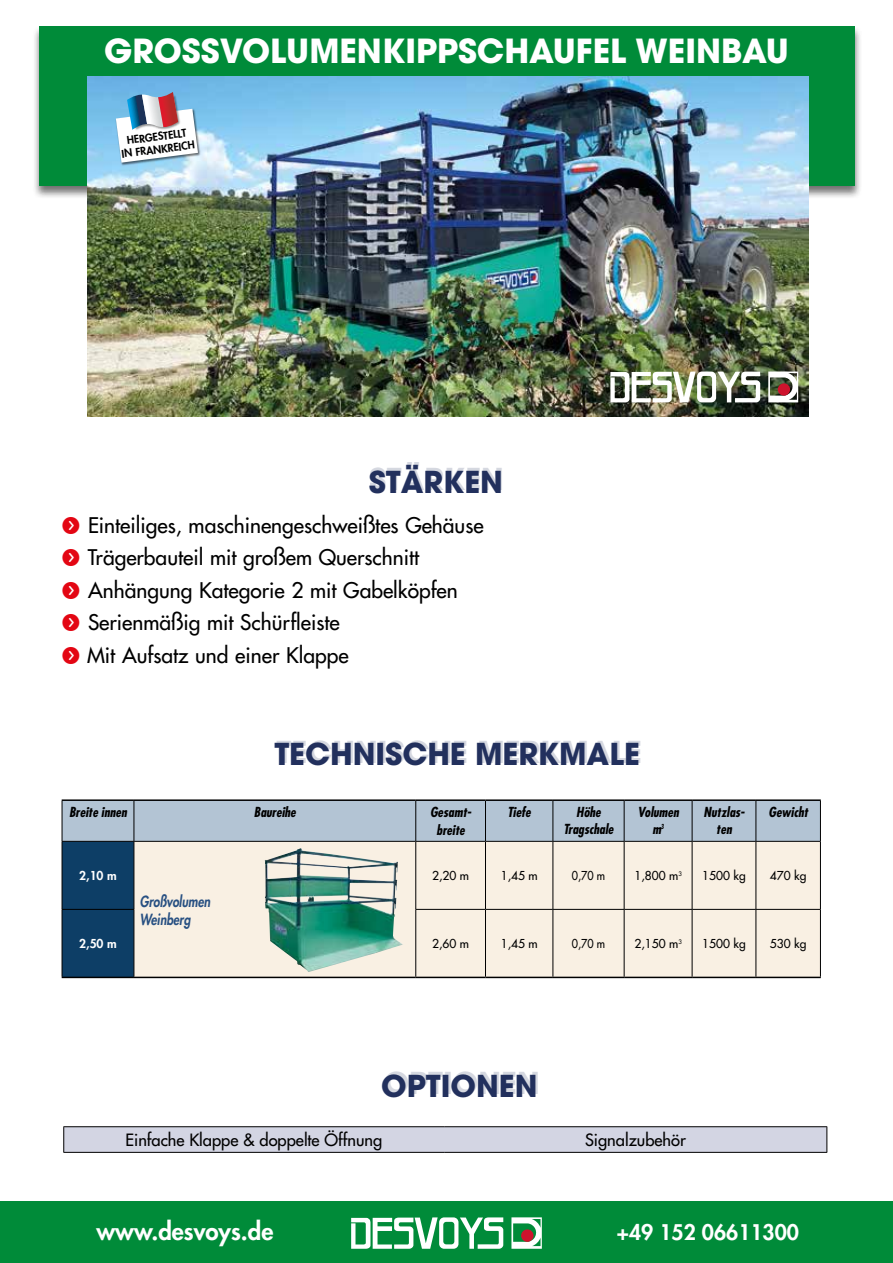
<style>
.page{position:relative;width:893px;height:1263px;background:#fff}
.page>*{position:absolute;margin:0;border:0;box-sizing:border-box;transform-origin:0 0}
.t1{font:700 33px "Avant Garde LT";color:#fff}
.t2{font:700 30px "Avant Garde LT";color:#22305d}
.t3{font:800 24px "Futura Std";color:#fff}
.t4{font:500 21px/32.5px "Futura Std";color:#000}
.t5{font:800 21px "Futura Std";color:#fff}
.t6{font:500 16.5px "Futura Std";color:#000}
.t7{font:italic 800 15px/18px "Futura Std";color:#285082;scale:.8 1}
.t8{font:italic 700 condensed 13.5px/16.2px "Futura Std";color:#000;text-align:center}
.t9{font:500 12px "Futura Std";color:#000}
.t10{font:800 12px "Futura Std";color:#fff}
.t11{font:500 12px "Futura Std";color:#000;scale:.9 1}
.t12{font:800 10.65px/12.8px "Futura";color:#000;text-align:center}
.s1{font-family:"Button Bonus Circle Negative";font-weight:400;color:#e30613}
</style>
<div class="page">
<div style="left:33px;top:25px;width:829px;height:174px;background:#000;opacity:.55"></div>
<div style="left:40px;top:26px;width:815px;height:160px;background:#008b39"></div>
<div style="left:0;top:1201px;width:893px;height:62px;background:#008b39"></div>
<svg style="left:351px;top:1217px;width:152px;height:32px"></svg>
<svg style="left:511px;top:1217px;width:31px;height:32px"></svg>
<div style="left:521px;top:1229px;width:13px;height:13px;background:#ce132d;border-radius:50%"></div>
<hr style="left:63px;top:1126px;width:381px;height:1px;background:#000">
<hr style="left:444px;top:1126px;width:383px;height:1px;background:#000">
<svg style="left:63px;top:1127px;width:764px;height:25px;background:#ced0de"></svg>
<hr style="left:63px;top:1152px;width:381px;height:1px;background:#000">
<hr style="left:444px;top:1152px;width:383px;height:1px;background:#000">
<img style="left:87px;top:76px;width:721px;height:340px">
<img style="left:115px;top:107px;width:87px;height:59px">
<svg style="left:116px;top:92px;width:82px;height:71px;background:#c0c9d7"></svg>
<img style="left:610px;top:372px;width:150px;height:30px">
<svg style="left:768px;top:371px;width:30px;height:31px"></svg>
<div style="left:778px;top:383px;width:12px;height:13px;background:#ce132d;border-radius:50%"></div>
<svg style="left:63px;top:801px;width:757px;height:176px;background:#8aa2b8"></svg>
<div style="left:134px;top:842px;width:686px;height:135px;background:#f9f0e3"></div>
<hr style="left:62px;top:977px;width:72px;height:1px;background:#000">
<hr style="left:134px;top:977px;width:282px;height:1px;background:#000">
<hr style="left:416px;top:977px;width:69px;height:1px;background:#000">
<hr style="left:485px;top:977px;width:68px;height:1px;background:#000">
<hr style="left:553px;top:977px;width:71px;height:1px;background:#000">
<hr style="left:624px;top:977px;width:68px;height:1px;background:#000">
<hr style="left:692px;top:977px;width:64px;height:1px;background:#000">
<hr style="left:756px;top:977px;width:65px;height:1px;background:#000">
<hr style="left:62px;top:801px;width:1px;height:40px;background:#000">
<hr style="left:134px;top:801px;width:1px;height:40px;background:#000">
<hr style="left:415px;top:801px;width:1px;height:40px;background:#000">
<hr style="left:485px;top:801px;width:1px;height:40px;background:#000">
<hr style="left:552px;top:801px;width:1px;height:40px;background:#000">
<hr style="left:624px;top:801px;width:1px;height:40px;background:#000">
<hr style="left:692px;top:801px;width:1px;height:40px;background:#000">
<hr style="left:755px;top:801px;width:1px;height:40px;background:#000">
<hr style="left:134px;top:841px;width:282px;height:1px;background:#000">
<hr style="left:62px;top:841px;width:72px;height:1px;background:#000">
<hr style="left:62px;top:842px;width:1px;height:67px;background:#000">
<hr style="left:134px;top:842px;width:1px;height:67px;background:#000">
<hr style="left:416px;top:841px;width:69px;height:1px;background:#000">
<hr style="left:415px;top:842px;width:1px;height:67px;background:#000">
<hr style="left:485px;top:841px;width:68px;height:1px;background:#000">
<hr style="left:485px;top:842px;width:1px;height:67px;background:#000">
<hr style="left:553px;top:841px;width:71px;height:1px;background:#000">
<hr style="left:552px;top:842px;width:1px;height:67px;background:#000">
<hr style="left:624px;top:841px;width:68px;height:1px;background:#000">
<hr style="left:624px;top:842px;width:1px;height:67px;background:#000">
<hr style="left:692px;top:841px;width:64px;height:1px;background:#000">
<hr style="left:692px;top:842px;width:1px;height:67px;background:#000">
<hr style="left:756px;top:841px;width:65px;height:1px;background:#000">
<hr style="left:755px;top:842px;width:1px;height:67px;background:#000">
<hr style="left:62px;top:909px;width:72px;height:1px;background:#000">
<hr style="left:62px;top:910px;width:1px;height:67px;background:#000">
<hr style="left:134px;top:910px;width:1px;height:67px;background:#000">
<hr style="left:415px;top:909px;width:70px;height:1px;background:#000">
<hr style="left:415px;top:910px;width:1px;height:67px;background:#000">
<hr style="left:485px;top:909px;width:68px;height:1px;background:#000">
<hr style="left:485px;top:910px;width:1px;height:67px;background:#000">
<hr style="left:553px;top:909px;width:71px;height:1px;background:#000">
<hr style="left:552px;top:910px;width:1px;height:67px;background:#000">
<hr style="left:624px;top:909px;width:68px;height:1px;background:#000">
<hr style="left:624px;top:910px;width:1px;height:67px;background:#000">
<hr style="left:692px;top:909px;width:64px;height:1px;background:#000">
<hr style="left:692px;top:910px;width:1px;height:67px;background:#000">
<hr style="left:756px;top:909px;width:65px;height:1px;background:#000">
<hr style="left:755px;top:910px;width:1px;height:67px;background:#000">
<hr style="left:62px;top:799px;width:72px;height:2px;background:#000">
<hr style="left:134px;top:799px;width:282px;height:2px;background:#000">
<hr style="left:416px;top:799px;width:69px;height:2px;background:#000">
<hr style="left:485px;top:799px;width:68px;height:2px;background:#000">
<hr style="left:553px;top:799px;width:71px;height:2px;background:#000">
<hr style="left:624px;top:799px;width:68px;height:2px;background:#000">
<hr style="left:692px;top:799px;width:64px;height:2px;background:#000">
<hr style="left:756px;top:799px;width:65px;height:2px;background:#000">
<hr style="left:820px;top:801px;width:1px;height:40px;background:#000">
<hr style="left:820px;top:842px;width:1px;height:67px;background:#000">
<hr style="left:820px;top:910px;width:1px;height:67px;background:#000">
<img style="left:265px;top:848px;width:138px;height:124px">
<h1 class="t1" style="left:104px;top:29px;width:686px">GROSSVOLUMENKIPPSCHAUFEL WEINBAU</h1>
<p class="t12" style="left:120px;top:136px;width:75px;rotate:-7deg">HERGESTELLT<br>IN FRANKREICH</p>
<h2 class="t2" style="left:370px;top:460px;width:136px">STÄRKEN</h2>
<p class="t4" style="left:60px;top:509px;width:425px"><span class="s1">f</span> Einteiliges, maschinengeschweißtes Gehäuse <span class="s1">f</span> Trägerbauteil mit großem Querschnitt<br><span class="s1">f</span> Anhängung Kategorie 2 mit Gabelköpfen <span class="s1">f</span> Serienmäßig mit Schürfleiste<br><span class="s1">f</span> Mit Aufsatz und einer Klappe</p>
<h2 class="t2" style="left:277px;top:732px;width:367px">TECHNISCHE MERKMALE</h2>
<p class="t8" style="left:69px;top:804px;width:59px">Breite innen</p>
<p class="t8" style="left:254px;top:804px;width:43px">Baureihe</p>
<p class="t8" style="left:430px;top:804px;width:43px;line-height:18px">Gesamt&shy;breite</p>
<p class="t8" style="left:507px;top:804px;width:25px">Tiefe</p>
<p class="t8" style="left:564px;top:804px;width:51px">Höhe<br>Tragschale</p>
<p class="t8" style="left:637px;top:804px;width:43px">Volumen m<sup>3</sup></p>
<p class="t8" style="left:703px;top:804px;width:43px">Nutzlas&shy;ten</p>
<p class="t8" style="left:768px;top:804px;width:41px">Gewicht</p>
<p class="t10" style="left:79px;top:868px;width:39px">2,10 m</p>
<p class="t7" style="left:140px;top:892px;width:90px">Großvolumen<br>Weinberg</p>
<p class="t9" style="left:432px;top:868px;width:38px">2,20 m</p>
<p class="t9" style="left:501px;top:868px;width:38px">1,45 m</p>
<p class="t11" style="left:572px;top:868px;width:38px">0,70 m</p>
<p class="t9" style="left:634px;top:868px;width:49px">1,800 m<sup>3</sup></p>
<p class="t9" style="left:702px;top:868px;width:45px">1500 kg</p>
<p class="t9" style="left:770px;top:868px;width:38px">470 kg</p>
<p class="t10" style="left:79px;top:936px;width:39px">2,50 m</p>
<p class="t9" style="left:432px;top:936px;width:38px">2,60 m</p>
<p class="t9" style="left:501px;top:936px;width:38px">1,45 m</p>
<p class="t11" style="left:572px;top:936px;width:38px">0,70 m</p>
<p class="t9" style="left:634px;top:936px;width:49px">2,150 m<sup>3</sup></p>
<p class="t9" style="left:702px;top:936px;width:45px">1500 kg</p>
<p class="t9" style="left:770px;top:936px;width:38px">530 kg</p>
<h2 class="t2" style="left:384px;top:1063px;width:158px">OPTIONEN</h2>
<p class="t6" style="left:126px;top:1130px;width:258px">Einfache Klappe &amp; doppelte Öffnung</p>
<p class="t6" style="left:585px;top:1130px;width:102px">Signalzubehör</p>
<p class="t3" style="left:96px;top:1216px;width:178px">www.desvoys.de</p>
<p class="t5" style="left:617px;top:1218px;width:184px">+49 152 06611300</p>
</div>
